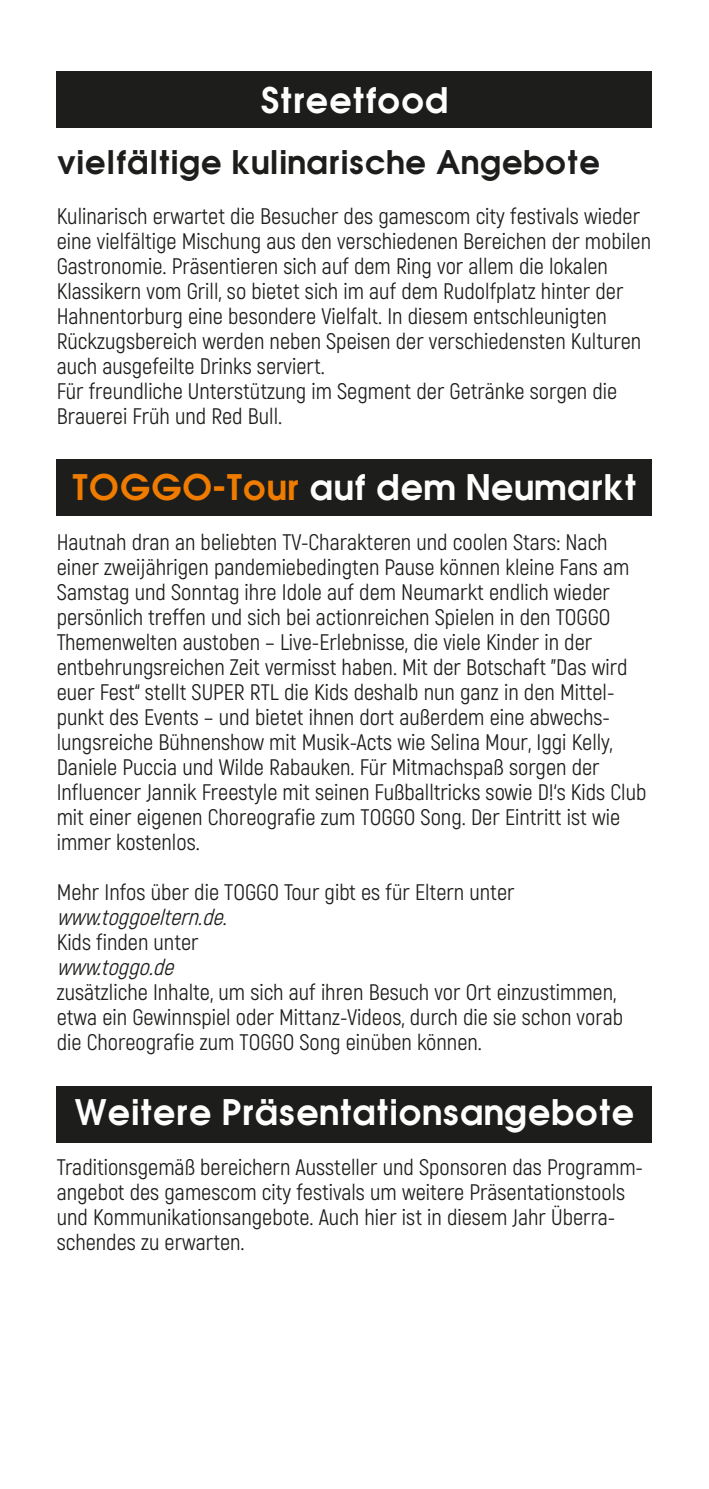
<style>
.page{position:relative;width:709px;height:1489px;background:#fff}
.page>*{position:absolute;margin:0;border:0;box-sizing:border-box;transform-origin:0 0}
.t1{font:700 32.5px "Avant Garde";color:#fff}
.t2{font:700 30px "Avant Garde";color:#1d1d1b}
.t3{font:22.5px/25px "Akrobat";color:#1d1d1b}
.t4{font:italic 22.5px "Akrobat";color:#1d1d1b}
.s1{color:#ef7b00}
</style>
<div class="page">
<div style="left:57px;top:71px;width:595px;height:57px;background:#1d1d1b"></div>
<div style="left:57px;top:1086px;width:595px;height:56px;background:#1d1d1b"></div>
<div style="left:57px;top:459px;width:595px;height:57px;background:#1d1d1b"></div>
<h1 class="t1" style="left:260px;top:78px;width:190px">Streetfood</h1>
<h2 class="t2" style="left:57px;top:142px;width:545px">vielfältige kulinarische Angebote</h2>
<p class="t3" style="left:57px;top:204px;width:596px">Kulinarisch erwartet die Besucher des gamescom city festivals wieder eine vielfältige Mischung aus den verschiedenen Bereichen der mobilen Gastronomie. Präsentieren sich auf dem Ring vor allem die lokalen Klassikern vom Grill, so bietet sich im auf dem Rudolfplatz hinter der Hahnentorburg eine besondere Vielfalt. In diesem entschleunigten Rückzugsbereich werden neben Speisen der verschiedensten Kulturen auch ausgefeilte Drinks serviert.<br>Für freundliche Unterstützung im Segment der Getränke sorgen die Brauerei Früh und Red Bull.</p>
<h1 class="t1" style="left:72px;top:464px;width:567px"><span class="s1">TOGGO-Tour</span> auf dem Neumarkt</h1>
<p class="t3" style="left:57px;top:529px;width:591px">Hautnah dran an beliebten TV-Charakteren und coolen Stars: Nach einer zweijährigen pandemiebedingten Pause können kleine Fans am Samstag und Sonntag ihre Idole auf dem Neumarkt endlich wieder persönlich treffen und sich bei actionreichen Spielen in den TOGGO Themenwelten austoben – Live-Erlebnisse, die viele Kinder in der entbehrungsreichen Zeit vermisst haben. Mit der Botschaft "Das wird euer Fest“ stellt SUPER RTL die Kids deshalb nun ganz in den Mittel&shy;punkt des Events – und bietet ihnen dort außerdem eine abwechs&shy;lungsreiche Bühnenshow mit Musik-Acts wie Selina Mour, Iggi Kelly, Daniele Puccia und Wilde Rabauken. Für Mitmachspaß sorgen der Influencer Jannik Freestyle mit seinen Fußballtricks sowie D!‘s Kids Club mit einer eigenen Choreografie zum TOGGO Song. Der Eintritt ist wie immer kostenlos.</p>
<p class="t3" style="left:57px;top:879px;width:459px">Mehr Infos über die TOGGO Tour gibt es für Eltern unter</p>
<p class="t4" style="left:57px;top:903px;width:178px">www.toggoeltern.de.</p>
<p class="t3" style="left:57px;top:929px;width:143px">Kids finden unter</p>
<p class="t4" style="left:57px;top:953px;width:125px">www.toggo.de</p>
<p class="t3" style="left:57px;top:979px;width:568px">zusätzliche Inhalte, um sich auf ihren Besuch vor Ort einzustimmen, etwa ein Gewinnspiel oder Mittanz-Videos, durch die sie schon vorab die Choreografie zum TOGGO Song einüben können.</p>
<h1 class="t1" style="left:74px;top:1089px;width:562px">Weitere Präsentationsangebote</h1>
<p class="t3" style="left:57px;top:1154px;width:588px">Traditionsgemäß bereichern Aussteller und Sponsoren das Programm&shy;angebot des gamescom city festivals um weitere Präsentationstools und Kommunikationsangebote. Auch hier ist in diesem Jahr Überra&shy;schendes zu erwarten.</p>
</div>
